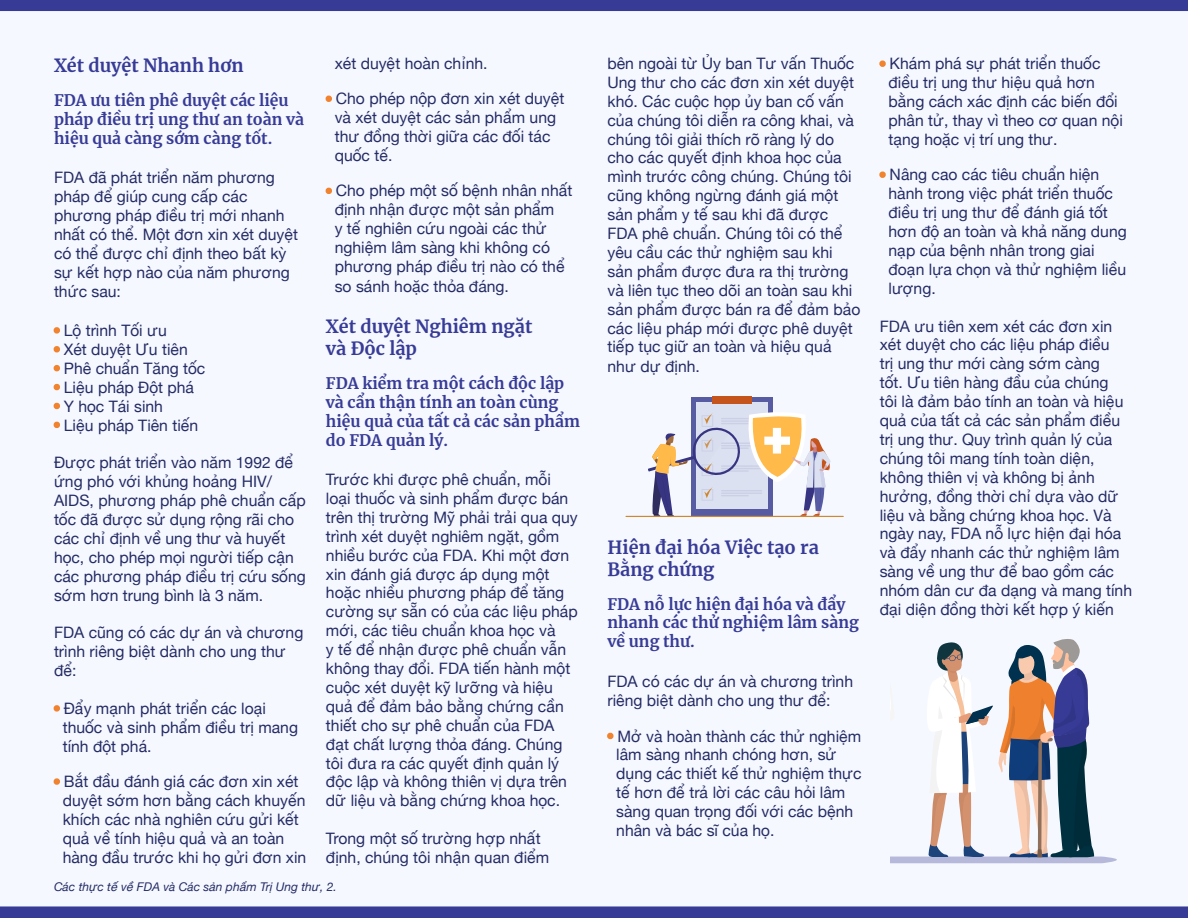
<style>
.page{position:relative;width:1188px;height:918px;background:#fff}
.page>*{position:absolute;margin:0;border:0;box-sizing:border-box;transform-origin:0 0}
.t1{font:700 18px/21.6px "Merriweather";color:#373b96}
.t2{font:15.75px/18.9px "Helvetica Neue";color:#252c65}
.t3{font:700 15.75px/19.2px "Merriweather";color:#373b96}
.t4{font:italic 12px "Helvetica Neue";color:#252c65}
.s1{font-weight:700;color:#f1822e}
</style>
<div class="page">
<div style="left:0;top:0;width:1188px;height:914px;background:#f5f8ff"></div>
<div style="left:0;top:0;width:1188px;height:11px;background:#373b96"></div>
<svg style="left:0;top:906px;width:1188px;height:12px;background:#3e429a"></svg>
<svg style="left:891px;top:639px;width:226px;height:224px"></svg>
<div style="left:691px;top:397px;width:81px;height:119px;background:#575ba1"></div>
<div style="left:696px;top:402px;width:71px;height:107px;background:#dce1f1"></div>
<div style="left:712px;top:397px;width:39px;height:7px;background:#c4541c"></div>
<svg style="left:626px;top:409px;width:218px;height:108px"></svg>
<p class="t1" style="left:54px;top:54px;width:191px">Xét duyệt Nhanh hơn</p>
<p class="t3" style="left:54px;top:90px;width:252px">FDA ưu tiên phê duyệt các liệu pháp điều trị ung thư an toàn và hiệu quả càng sớm càng tốt.</p>
<p class="t2" style="left:54px;top:169px;width:246px">FDA đã phát triển năm phương pháp để giúp cung cấp các phương pháp điều trị mới nhanh nhất có thể. Một đơn xin xét duyệt có thể được chỉ định theo bất kỳ sự kết hợp nào của năm phương thức sau:</p>
<p class="t2" style="left:54px;top:322px;width:114px"><span class="s1">•</span> Lộ trình Tối ưu</p>
<p class="t2" style="left:54px;top:341px;width:135px"><span class="s1">•</span> Xét duyệt Ưu tiên</p>
<p class="t2" style="left:54px;top:360px;width:153px"><span class="s1">•</span> Phê chuẩn Tăng tốc</p>
<p class="t2" style="left:54px;top:379px;width:142px"><span class="s1">•</span> Liệu pháp Đột phá</p>
<p class="t2" style="left:54px;top:397px;width:111px"><span class="s1">•</span> Y học Tái sinh</p>
<p class="t2" style="left:54px;top:416px;width:146px"><span class="s1">•</span> Liệu pháp Tiên tiến</p>
<p class="t2" style="left:54px;top:454px;width:253px">Được phát triển vào năm 1992 để ứng phó với khủng hoảng HIV/<br>AIDS, phương pháp phê chuẩn cấp tốc đã được sử dụng rộng rãi cho các chỉ định về ung thư và huyết học, cho phép mọi người tiếp cận các phương pháp điều trị cứu sống sớm hơn trung bình là 3 năm.</p>
<p class="t2" style="left:54px;top:624px;width:251px">FDA cũng có các dự án và chương trình riêng biệt dành cho ung thư để:</p>
<p class="t2" style="left:54px;top:700px;width:214px"><span class="s1">•</span> Đẩy mạnh phát triển các loại</p>
<p class="t2" style="left:63px;top:719px;width:237px">thuốc và sinh phẩm điều trị mang</p>
<p class="t2" style="left:63px;top:738px;width:90px">tính đột phá.</p>
<p class="t2" style="left:54px;top:773px;width:246px"><span class="s1">•</span> Bắt đầu đánh giá các đơn xin xét</p>
<p class="t2" style="left:63px;top:792px;width:244px">duyệt sớm hơn bằng cách khuyến</p>
<p class="t2" style="left:63px;top:811px;width:238px">khích các nhà nghiên cứu gửi kết</p>
<p class="t2" style="left:63px;top:830px;width:223px">quả về tính hiệu quả và an toàn</p>
<p class="t2" style="left:63px;top:849px;width:245px">hàng đầu trước khi họ gửi đơn xin</p>
<p class="t2" style="left:335px;top:55px;width:154px">xét duyệt hoàn chỉnh.</p>
<p class="t2" style="left:326px;top:90px;width:240px"><span class="s1">•</span> Cho phép nộp đơn xin xét duyệt</p>
<p class="t2" style="left:335px;top:109px;width:223px">và xét duyệt các sản phẩm ung</p>
<p class="t2" style="left:335px;top:128px;width:217px">thư đồng thời giữa các đối tác</p>
<p class="t2" style="left:335px;top:147px;width:59px">quốc tế.</p>
<p class="t2" style="left:326px;top:182px;width:248px"><span class="s1">•</span> Cho phép một số bệnh nhân nhất</p>
<p class="t2" style="left:335px;top:201px;width:221px">định nhận được một sản phẩm</p>
<p class="t2" style="left:335px;top:220px;width:214px">y tế nghiên cứu ngoài các thử</p>
<p class="t2" style="left:335px;top:239px;width:217px">nghiệm lâm sàng khi không có</p>
<p class="t2" style="left:335px;top:258px;width:232px">phương pháp điều trị nào có thể</p>
<p class="t2" style="left:335px;top:278px;width:176px">so sánh hoặc thỏa đáng.</p>
<p class="t1" style="left:326px;top:315px;width:208px">Xét duyệt Nghiêm ngặt</p>
<p class="t1" style="left:326px;top:337px;width:93px">và Độc lập</p>
<p class="t3" style="left:326px;top:373px;width:255px">FDA kiểm tra một cách độc lập và cẩn thận tính an toàn cùng hiệu quả của tất cả các sản phẩm do FDA quản lý.</p>
<p class="t2" style="left:326px;top:471px;width:253px">Trước khi được phê chuẩn, mỗi loại thuốc và sinh phẩm được bán trên thị trường Mỹ phải trải qua quy trình xét duyệt nghiêm ngặt, gồm nhiều bước của FDA. Khi một đơn xin đánh giá được áp dụng một hoặc nhiều phương pháp để tăng cường sự sẵn có của các liệu pháp mới, các tiêu chuẩn khoa học và<br>y tế để nhận được phê chuẩn vẫn không thay đổi. FDA tiến hành một cuộc xét duyệt kỹ lưỡng và hiệu quả để đảm bảo bằng chứng cần thiết cho sự phê chuẩn của FDA đạt chất lượng thỏa đáng. Chúng tôi đưa ra các quyết định quản lý độc lập và không thiên vị dựa trên dữ liệu và bằng chứng khoa học.</p>
<p class="t2" style="left:326px;top:830px;width:225px">Trong một số trường hợp nhất định, chúng tôi nhận quan điểm</p>
<p class="t4" style="left:54px;top:878px;width:284px">Các thực tế về FDA và Các sản phẩm Trị Ung thư, 2.</p>
<p class="t2" style="left:608px;top:55px;width:255px">bên ngoài từ Ủy ban Tư vấn Thuốc<br>Ung thư cho các đơn xin xét duyệt khó. Các cuộc họp ủy ban cố vấn của chúng tôi diễn ra công khai, và chúng tôi giải thích rõ ràng lý do cho các quyết định khoa học của mình trước công chúng. Chúng tôi cũng không ngừng đánh giá một sản phẩm y tế sau khi đã được<br>FDA phê chuẩn. Chúng tôi có thể yêu cầu các thử nghiệm sau khi sản phẩm được đưa ra thị trường và liên tục theo dõi an toàn sau khi sản phẩm được bán ra để đảm bảo các liệu pháp mới được phê duyệt tiếp tục giữ an toàn và hiệu quả như dự định.</p>
<p class="t1" style="left:608px;top:536px;width:213px">Hiện đại hóa Việc tạo ra<br>Bằng chứng</p>
<p class="t3" style="left:608px;top:594px;width:253px">FDA nỗ lực hiện đại hóa và đẩy nhanh các thử nghiệm lâm sàng về ung thư.</p>
<p class="t2" style="left:608px;top:673px;width:247px">FDA có các dự án và chương trình riêng biệt dành cho ung thư để:</p>
<p class="t2" style="left:608px;top:727px;width:255px"><span class="s1">•</span> Mở và hoàn thành các thử nghiệm</p>
<p class="t2" style="left:616px;top:746px;width:222px">lâm sàng nhanh chóng hơn, sử</p>
<p class="t2" style="left:616px;top:765px;width:247px">dụng các thiết kế thử nghiệm thực</p>
<p class="t2" style="left:616px;top:784px;width:231px">tế hơn để trả lời các câu hỏi lâm</p>
<p class="t2" style="left:616px;top:803px;width:239px">sàng quan trọng đối với các bệnh</p>
<p class="t2" style="left:616px;top:822px;width:160px">nhân và bác sĩ của họ.</p>
<p class="t2" style="left:880px;top:55px;width:222px"><span class="s1">•</span> Khám phá sự phát triển thuốc</p>
<p class="t2" style="left:889px;top:74px;width:208px">điều trị ung thư hiệu quả hơn</p>
<p class="t2" style="left:889px;top:93px;width:231px">bằng cách xác định các biến đổi</p>
<p class="t2" style="left:889px;top:112px;width:236px">phân tử, thay vì theo cơ quan nội</p>
<p class="t2" style="left:889px;top:131px;width:171px">tạng hoặc vị trí ung thư.</p>
<p class="t2" style="left:880px;top:166px;width:221px"><span class="s1">•</span> Nâng cao các tiêu chuẩn hiện</p>
<p class="t2" style="left:889px;top:185px;width:226px">hành trong việc phát triển thuốc</p>
<p class="t2" style="left:889px;top:204px;width:221px">điều trị ung thư để đánh giá tốt</p>
<p class="t2" style="left:889px;top:223px;width:240px">hơn độ an toàn và khả năng dung</p>
<p class="t2" style="left:889px;top:242px;width:208px">nạp của bệnh nhân trong giai</p>
<p class="t2" style="left:889px;top:261px;width:239px">đoạn lựa chọn và thử nghiệm liều</p>
<p class="t2" style="left:889px;top:280px;width:49px">lượng.</p>
<p class="t2" style="left:880px;top:317px;width:254px">FDA ưu tiên xem xét các đơn xin xét duyệt cho các liệu pháp điều<br>trị ung thư mới càng sớm càng<br>tốt. Ưu tiên hàng đầu của chúng<br>tôi là đảm bảo tính an toàn và hiệu quả của tất cả các sản phẩm điều trị ung thư. Quy trình quản lý của chúng tôi mang tính toàn diện, không thiên vị và không bị ảnh hưởng, đồng thời chỉ dựa vào dữ liệu và bằng chứng khoa học. Và ngày nay, FDA nỗ lực hiện đại hóa và đẩy nhanh các thử nghiệm lâm sàng về ung thư để bao gồm các nhóm dân cư đa dạng và mang tính đại diện đồng thời kết hợp ý kiến</p>
</div>
